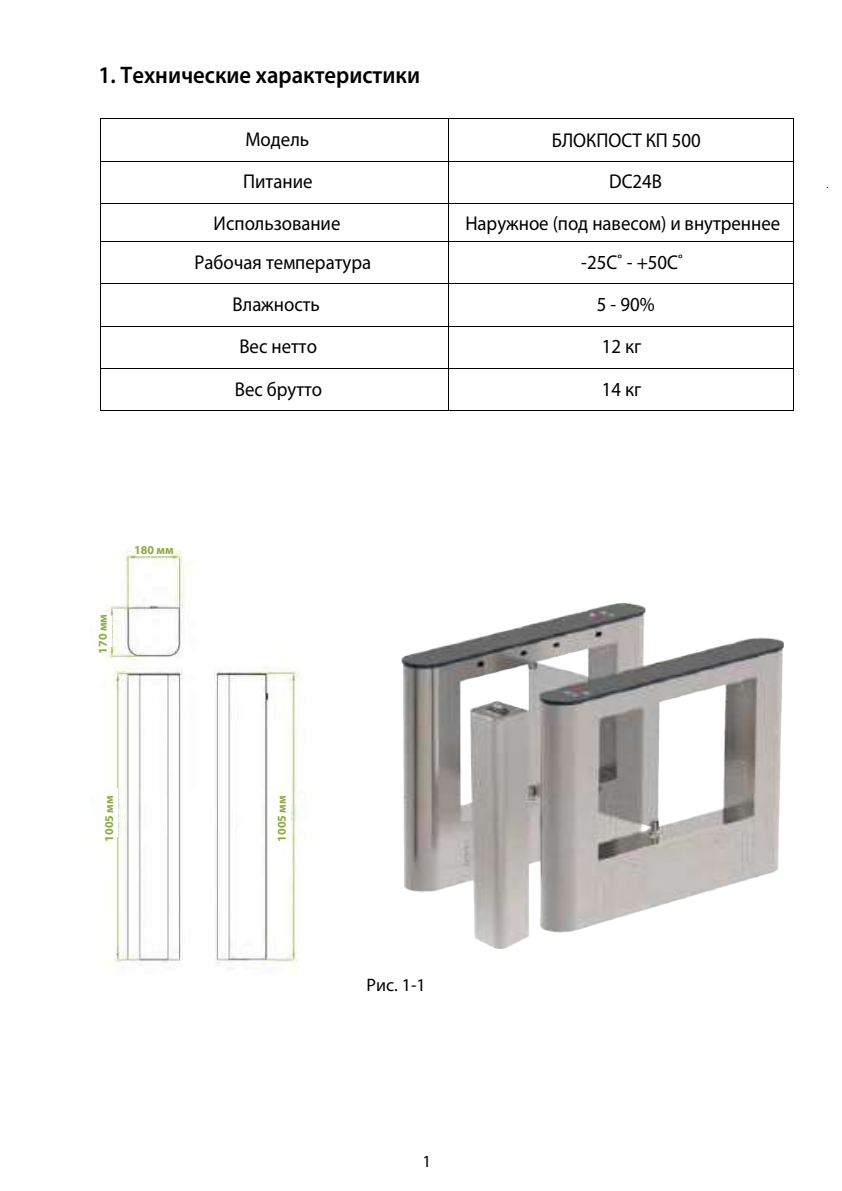
<style>
.page{position:relative;width:842px;height:1191px;background:#fff}
.page>*{position:absolute;margin:0;border:0;box-sizing:border-box;transform-origin:0 0}
.t1{font:600 24px "Myriad Pro";color:#000;scale:.94 1}
.t2{font:20px/42px "Myriad Pro";color:#000;scale:.94 1}
.t3{font:18px "Myriad Pro";color:#000}
.t4{font:17px "Myriad Pro";color:#000}
.t5{font:700 12px "Myriad Pro";color:#8caa43}
</style>
<div class="page">
<hr style="left:101px;top:119px;width:347px;height:1px;background:#000">
<hr style="left:449px;top:119px;width:344px;height:1px;background:#000">
<hr style="left:100px;top:119px;width:1px;height:42px;background:#000">
<hr style="left:448px;top:119px;width:1px;height:42px;background:#000">
<hr style="left:793px;top:119px;width:1px;height:42px;background:#000">
<hr style="left:101px;top:161px;width:347px;height:1px;background:#000">
<hr style="left:449px;top:161px;width:344px;height:1px;background:#000">
<hr style="left:100px;top:161px;width:1px;height:42px;background:#000">
<hr style="left:448px;top:161px;width:1px;height:42px;background:#000">
<hr style="left:793px;top:161px;width:1px;height:42px;background:#000">
<hr style="left:101px;top:203px;width:347px;height:1px;background:#000">
<hr style="left:449px;top:203px;width:344px;height:1px;background:#000">
<hr style="left:100px;top:203px;width:1px;height:38px;background:#000">
<hr style="left:448px;top:203px;width:1px;height:38px;background:#000">
<hr style="left:793px;top:203px;width:1px;height:38px;background:#000">
<hr style="left:101px;top:241px;width:347px;height:1px;background:#000">
<hr style="left:449px;top:241px;width:344px;height:1px;background:#000">
<hr style="left:100px;top:242px;width:1px;height:41px;background:#000">
<hr style="left:448px;top:242px;width:1px;height:41px;background:#000">
<hr style="left:793px;top:242px;width:1px;height:41px;background:#000">
<hr style="left:101px;top:283px;width:347px;height:1px;background:#000">
<hr style="left:449px;top:283px;width:344px;height:1px;background:#000">
<hr style="left:100px;top:284px;width:1px;height:41px;background:#000">
<hr style="left:448px;top:284px;width:1px;height:41px;background:#000">
<hr style="left:793px;top:284px;width:1px;height:41px;background:#000">
<hr style="left:101px;top:325px;width:347px;height:1px;background:#000">
<hr style="left:449px;top:325px;width:344px;height:1px;background:#000">
<hr style="left:100px;top:326px;width:1px;height:42px;background:#000">
<hr style="left:448px;top:326px;width:1px;height:42px;background:#000">
<hr style="left:793px;top:326px;width:1px;height:42px;background:#000">
<hr style="left:101px;top:368px;width:347px;height:1px;background:#000">
<hr style="left:449px;top:368px;width:344px;height:1px;background:#000">
<hr style="left:100px;top:369px;width:1px;height:41px;background:#000">
<hr style="left:101px;top:410px;width:347px;height:1px;background:#000">
<hr style="left:448px;top:369px;width:1px;height:41px;background:#000">
<hr style="left:449px;top:410px;width:344px;height:1px;background:#000">
<hr style="left:793px;top:369px;width:1px;height:41px;background:#000">
<img style="left:102px;top:550px;width:199px;height:416px">
<div style="left:272px;top:783px;width:19px;height:48px;background:#fefefe"></div>
<div style="left:98px;top:788px;width:19px;height:48px;background:#fefefe"></div>
<div style="left:93px;top:616px;width:18px;height:31px;background:#fefefe"></div>
<div style="left:136px;top:540px;width:35px;height:15px;background:#fefefe"></div>
<img style="left:402px;top:603px;width:382px;height:345px">
<svg style="left:545px;top:692px;width:26px;height:8px"></svg>
<svg style="left:606px;top:605px;width:26px;height:9px"></svg>
<p class="t1" style="left:99px;top:66px;width:344px">1. Технические характеристики</p>
<p class="t2" style="left:243px;top:120px;width:75px">Модель<br>Питание</p>
<p class="t2" style="left:552px;top:121px;width:160px">БЛОКПОСТ КП 500</p>
<p class="t2" style="left:609px;top:162px;width:58px">DC24В</p>
<p class="t2" style="left:214px;top:204px;width:137px">Использование</p>
<p class="t2" style="left:465px;top:204px;width:336px">Наружное (под навесом) и внутреннее</p>
<p class="t2" style="left:194px;top:243px;width:189px">Рабочая температура</p>
<p class="t2" style="left:581px;top:243px;width:110px">-25С˚ - +50C˚</p>
<p class="t2" style="left:233px;top:285px;width:94px">Влажность</p>
<p class="t2" style="left:597px;top:285px;width:63px">5 - 90%</p>
<p class="t2" style="left:239px;top:327px;width:84px">Вес нетто</p>
<p class="t2" style="left:602px;top:327px;width:44px">12 кг</p>
<p class="t2" style="left:235px;top:369px;width:94px">Вес брутто</p>
<p class="t2" style="left:602px;top:369px;width:44px">14 кг</p>
<p class="t5" style="left:96px;top:653px;width:41px;rotate:-90deg">170 мм</p>
<p class="t5" style="left:134px;top:542px;width:41px">180 мм</p>
<p class="t5" style="left:102px;top:841px;width:48px;rotate:-90deg">1005 мм</p>
<p class="t5" style="left:275px;top:841px;width:48px;rotate:-90deg">1005 мм</p>
<p class="t3" style="left:367px;top:977px;width:61px">Рис. 1-1</p>
<p class="t4" style="left:422px;top:1154px;width:10px">1</p>
</div>
